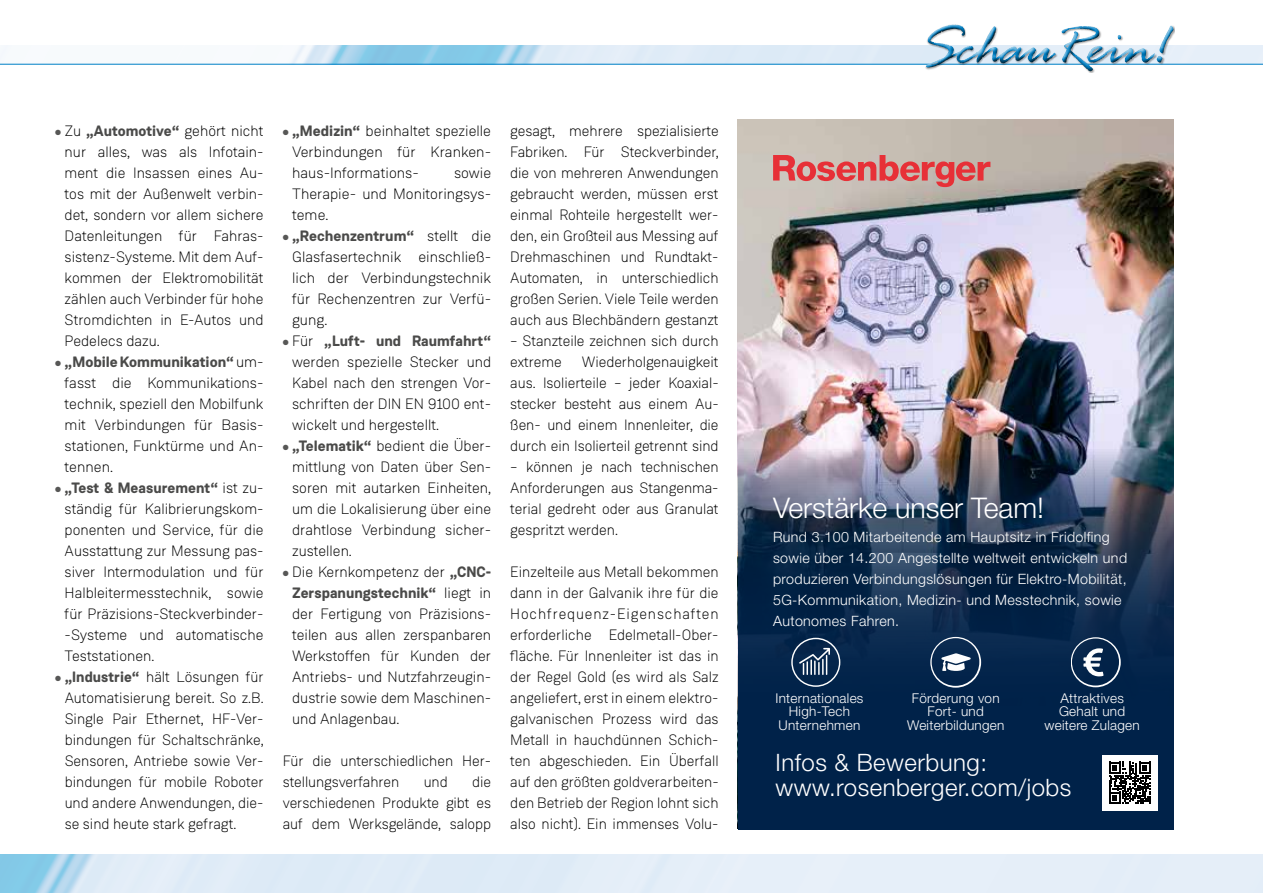
<style>
.page{position:relative;width:1263px;height:893px;background:#fff}
.page>*{position:absolute;margin:0;border:0;box-sizing:border-box;transform-origin:0 0}
.t1{font:300 28.5px "Helvetica Neue LT Pro";color:#fff}
.t2{font:300 24px/24.9px "Helvetica Neue LT Pro";letter-spacing:.02em;color:#fff}
.t3{font:300 15px/21px "Weissenhof Grotesk";color:#000;text-align:justify}
.t4{font:300 14.25px/21px "Helvetica Neue LT Pro";letter-spacing:.025em;color:#fff}
.t5{font:300 13.5px/13.5px "Helvetica Neue LT Pro";letter-spacing:.02em;color:#fff;text-align:center}
.s1{color:#575756}
.s2{font-weight:700;color:#4a4a49}
</style>
<div class="page">
<img style="left:0;top:45px;width:1263px;height:19px">
<hr style="left:0;top:64px;width:1263px;height:1px;background:#0081c6">
<div style="left:926px;top:24px;width:249px;height:49px;background:#000;opacity:.33"></div>
<div style="left:924px;top:24px;width:250px;height:48px;background:#000;opacity:.75"></div>
<div style="left:0;top:855px;width:1263px;height:38px;background:#e4eef8"></div>
<img style="left:738px;top:119px;width:436px;height:330px">
<svg style="left:738px;top:449px;width:436px;height:380px;background:#1a3353"></svg>
<svg style="left:773px;top:155px;width:217px;height:32px;background:#d28582"></svg>
<svg style="left:789px;top:637px;width:53px;height:54px;background:#2a4666"></svg>
<svg style="left:929px;top:635px;width:55px;height:54px;background:#334e6d"></svg>
<svg style="left:1070px;top:636px;width:53px;height:54px;background:#2f4a69"></svg>
<div style="left:1102px;top:755px;width:55px;height:55px;background:#fff"></div>
<svg style="left:1109px;top:762px;width:41px;height:41px"></svg>
<p class="t3" style="left:65px;top:120px;width:200px;text-indent:-9px"><span class="s1">●</span> Zu <span class="s2">„Automotive“</span> gehört nicht nur alles, was als Infotain&shy;ment die Insassen eines Au&shy;tos mit der Außenwelt verbin&shy;det, sondern vor allem sichere Datenleitungen für Fahras&shy;sistenz-Systeme. Mit dem Auf&shy;kommen der Elektromobilität zählen auch Verbinder für hohe Stromdichten in E‑Autos und Pedelecs dazu.</p>
<p class="t3" style="left:65px;top:351px;width:200px;text-indent:-9px"><span class="s1">●</span> <span class="s2">„Mobile Kommunikation“</span> um&shy;fasst die Kommunikations&shy;technik, speziell den Mobilfunk mit Verbindungen für Basis&shy;stationen, Funktürme und An&shy;tennen.</p>
<p class="t3" style="left:65px;top:477px;width:200px;text-align:left;text-indent:-9px"><span class="s1">●</span> <span class="s2">„Test &amp; Measurement“</span> ist zu&shy;ständig für Kalibrierungskom&shy;ponenten und Service, für die<br>Ausstattung zur Messung pas&shy;siver Intermodulation und für<br>Halbleitermesstechnik, sowie für Präzisions-Steckverbinder--Systeme und automatische<br>Teststationen.</p>
<p class="t3" style="left:65px;top:666px;width:200px;text-indent:-9px"><span class="s1">●</span> <span class="s2">„Industrie“</span> hält Lösungen für Automatisierung bereit. So z.B.<br>Single Pair Ethernet, HF-Ver&shy;bindungen für Schaltschränke, Sensoren, Antriebe sowie Ver&shy;bindungen für mobile Roboter und andere Anwendungen, die&shy;se sind heute stark gefragt.</p>
<p class="t3" style="left:292px;top:120px;width:200px;text-align:left;text-indent:-9px"><span class="s1">●</span> <span class="s2">„Medizin“</span> beinhaltet spezielle<br>Verbindungen für Kranken&shy;haus-Informations-</p>
<p class="t3" style="left:292px;top:162px;width:200px;text-indent:162px">sowie Therapie- und Monitoringsys&shy;teme.</p>
<p class="t3" style="left:292px;top:225px;width:200px;text-indent:-9px"><span class="s1">●</span> <span class="s2">„Rechenzentrum“</span> stellt die Glasfasertechnik einschließ&shy;lich der Verbindungstechnik für Rechenzentren zur Verfü&shy;gung.</p>
<p class="t3" style="left:292px;top:330px;width:200px;text-indent:-9px"><span class="s1">●</span> Für <span class="s2">„Luft- und Raumfahrt“ </span>werden spezielle Stecker und Kabel nach den strengen Vor&shy;schriften der DIN EN 9100 ent&shy;wickelt und hergestellt.</p>
<p class="t3" style="left:292px;top:435px;width:200px;text-indent:-9px"><span class="s1">●</span> <span class="s2">„Telematik“</span> bedient die Über&shy;mittlung von Daten über Sen&shy;soren mit autarken Einheiten, um die Lokalisierung über eine drahtlose Verbindung sicher&shy;zustellen.</p>
<p class="t3" style="left:292px;top:561px;width:200px;text-indent:-9px"><span class="s1">●</span> Die Kernkompetenz der <span class="s2">„CNC-Zerspanungstechnik“</span> liegt in der Fertigung von Präzisions&shy;teilen aus allen zerspanbaren Werkstoffen für Kunden der Antriebs- und Nutzfahrzeugin&shy;dustrie sowie dem Maschinen&shy;und Anlagenbau.</p>
<p class="t3" style="left:283px;top:750px;width:210px">Für die unterschiedlichen Her&shy;stellungsverfahren</p>
<p class="t3" style="left:283px;top:771px;width:210px;text-indent:189px">die verschiedenen Produkte gibt es auf dem Werksgelände, salopp</p>
<p class="t3" style="left:424px;top:771px;width:26px">und</p>
<p class="t3" style="left:510px;top:120px;width:210px">gesagt, mehrere spezialisierte Fabriken. Für Steckverbinder, die von mehreren Anwendungen gebraucht werden, müssen erst einmal Rohteile hergestellt wer&shy;den, ein Großteil aus Messing auf Drehmaschinen und Rundtakt-Automaten, in unterschiedlich großen Serien. Viele Teile werden auch aus Blechbändern gestanzt</p>
<p class="t3" style="left:510px;top:330px;width:210px">– Stanzteile zeichnen sich durch extreme</p>
<p class="t3" style="left:510px;top:351px;width:210px;text-indent:72px">Wiederholgenauigkeit aus. Isolierteile – jeder Koaxial&shy;stecker besteht aus einem Au&shy;ßen- und einem Innenleiter, die durch ein Isolierteil getrennt sind</p>
<p class="t3" style="left:510px;top:456px;width:210px">– können je nach technischen Anforderungen aus Stangenma&shy;terial gedreht oder aus Granulat gespritzt werden.</p>
<p class="t3" style="left:510px;top:561px;width:210px">Einzelteile aus Metall bekommen dann in der Galvanik ihre für die Hochfrequenz-Eigenschaften erforderliche Edelmetall-Ober&shy;fläche. Für Innenleiter ist das in der Regel Gold (es wird als Salz angeliefert, erst in einem elektro&shy;galvanischen Prozess wird das Metall in hauchdünnen Schich&shy;ten abgeschieden. Ein Überfall auf den größten goldverarbeiten&shy;den Betrieb der Region lohnt sich also nicht). Ein immenses Volu-</p>
<h1 class="t1" style="left:773px;top:490px;width:272px">Verstärke unser Team!</h1>
<p class="t4" style="left:773px;top:526px;width:356px">Rund 3.100 Mitarbeitende am Hauptsitz in Fridolfing sowie über 14.200 Angestellte weltweit entwickeln und produzieren Verbindungslösungen für Elektro-Mobilität, 5G-Kommunikation, Medizin- und Messtechnik, sowie Autonomes Fahren.</p>
<p class="t5" style="left:907px;top:691px;width:99px">Förderung von<br>Fort- und<br>Weiterbildungen</p>
<h2 class="t2" style="left:776px;top:749px;width:297px">Infos &amp; Bewerbung: www.rosenberger.com/jobs</h2>
<p class="t5" style="left:775px;top:691px;width:90px">Internationales<br>High-Tech<br>Unternehmen</p>
<p class="t5" style="left:1044px;top:691px;width:97px">Attraktives<br>Gehalt und weitere Zulagen</p>
</div>
